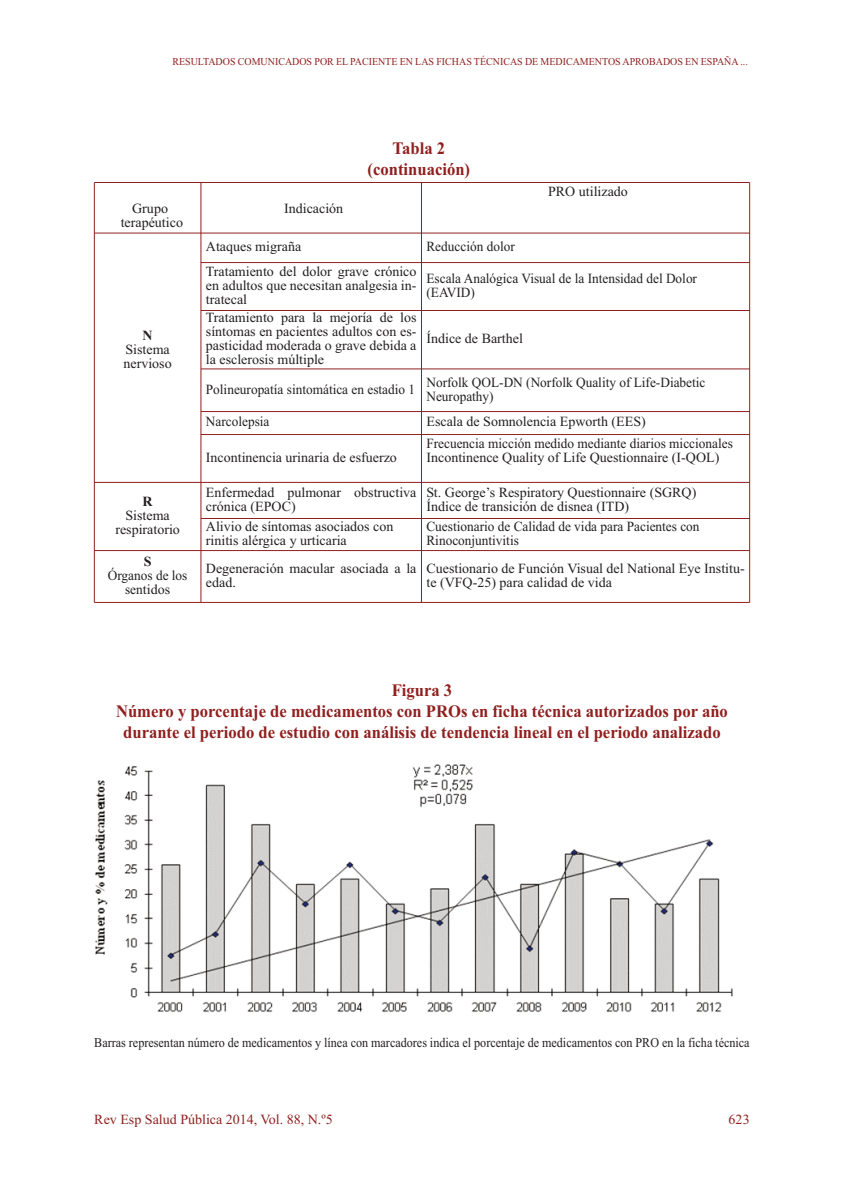
<style>
.page{position:relative;width:844px;height:1191px;background:#fff}
.page>*{position:absolute;margin:0;border:0;box-sizing:border-box;transform-origin:0 0}
.t1{font:700 17.5px/21px "Times New Roman";color:#8f201f;text-align:center;scale:.95 1}
.t2{font:14px/14px "Times New Roman";color:#231f20}
.t3{font:14px/14px "Times New Roman";color:#231f20;scale:.95 1}
.t4{font:14px "Times New Roman";color:#8f201f}
.t5{font:13.47px "Times New Roman";color:#231f20;scale:.9 1}
.t6{font:10.5px "Times New Roman";color:#8f201f;scale:.95 1}
.s1{font-weight:700}
</style>
<div class="page">
<hr style="left:94px;top:182px;width:1px;height:420px;background:#8f201f">
<hr style="left:200px;top:182px;width:1px;height:420px;background:#8f201f">
<hr style="left:421px;top:182px;width:1px;height:420px;background:#8f201f">
<hr style="left:749px;top:182px;width:1px;height:420px;background:#8f201f">
<hr style="left:94px;top:182px;width:655px;height:1px;background:#8f201f">
<hr style="left:94px;top:233px;width:655px;height:1px;background:#8f201f">
<hr style="left:201px;top:262px;width:548px;height:1px;background:#8f201f">
<hr style="left:201px;top:310px;width:548px;height:1px;background:#8f201f">
<hr style="left:201px;top:368px;width:548px;height:1px;background:#8f201f">
<hr style="left:201px;top:411px;width:548px;height:1px;background:#8f201f">
<hr style="left:201px;top:434px;width:548px;height:1px;background:#8f201f">
<hr style="left:94px;top:482px;width:655px;height:1px;background:#8f201f">
<hr style="left:201px;top:518px;width:548px;height:1px;background:#8f201f">
<hr style="left:94px;top:550px;width:655px;height:1px;background:#8f201f">
<hr style="left:94px;top:602px;width:655px;height:1px;background:#8f201f">
<img style="left:95px;top:764px;width:638px;height:248px">
<p class="t6" style="left:172px;top:55px;width:607px">RESULTADOS COMUNICADOS POR EL PACIENTE EN LAS FICHAS TÉCNICAS DE MEDICAMENTOS APROBADOS EN ESPAÑA ...</p>
<p class="t2" style="left:121px;top:201px;width:64px;text-align:center">Grupo terapéutico</p>
<p class="t2" style="left:284px;top:201px;width:61px">Indicación</p>
<p class="t1" style="left:367px;top:137px;width:109px">Tabla 2 (continuación)</p>
<p class="t2" style="left:548px;top:184px;width:81px">PRO utilizado</p>
<p class="t2" style="left:123px;top:328px;width:50px;text-align:center"><span class="s1">N<br></span>Sistema nervioso</p>
<p class="t2" style="left:206px;top:239px;width:97px">Ataques migraña</p>
<p class="t3" style="left:426px;top:239px;width:94px">Reducción dolor</p>
<p class="t2" style="left:206px;top:264px;width:212px;text-align:justify">Tratamiento del dolor grave crónico en adultos que necesitan analgesia in&shy;tratecal</p>
<p class="t3" style="left:426px;top:271px;width:286px">Escala Analógica Visual de la Intensidad del Dolor (EAVID)</p>
<p class="t2" style="left:206px;top:310px;width:212px;text-align:justify">Tratamiento para la mejoría de los síntomas en pacientes adultos con es&shy;pasticidad moderada o grave debida a la esclerosis múltiple</p>
<p class="t2" style="left:426px;top:331px;width:98px">Índice de Barthel</p>
<p class="t3" style="left:206px;top:382px;width:222px">Polineuropatía sintomática en estadio 1</p>
<p class="t3" style="left:426px;top:375px;width:295px">Norfolk QOL-DN (Norfolk Quality of Life-Diabetic<br>Neuropathy)</p>
<p class="t3" style="left:206px;top:414px;width:68px">Narcolepsia</p>
<p class="t2" style="left:426px;top:414px;width:221px">Escala de Somnolencia Epworth (EES)</p>
<p class="t2" style="left:206px;top:450px;width:192px">Incontinencia urinaria de esfuerzo</p>
<p class="t3" style="left:426px;top:436px;width:324px">Frecuencia micción medido mediante diarios miccionales<br>Incontinence Quality of Life Questionnaire (I-QOL)</p>
<p class="t2" style="left:115px;top:494px;width:66px;text-align:center"><span class="s1">R<br></span>Sistema respiratorio</p>
<p class="t2" style="left:206px;top:485px;width:212px">Enfermedad pulmonar obstructiva crónica (EPOC)</p>
<p class="t2" style="left:426px;top:485px;width:271px">St. George’s Respiratory Questionnaire (SGRQ)<br>Índice de transición de disnea (ITD)</p>
<p class="t2" style="left:206px;top:519px;width:189px">Alivio de síntomas asociados con rinitis alérgica y urticaria</p>
<p class="t3" style="left:426px;top:519px;width:289px">Cuestionario de Calidad de vida para Pacientes con<br>Rinoconjuntivitis</p>
<p class="t3" style="left:108px;top:554px;width:85px;text-align:center"><span class="s1">S<br></span>Órganos de los sentidos</p>
<p class="t2" style="left:206px;top:561px;width:212px">Degeneración macular asociada a la edad.</p>
<p class="t2" style="left:426px;top:561px;width:320px">Cuestionario de Función Visual del National Eye Institu&shy;te (VFQ-25) para calidad de vida</p>
<p class="t1" style="left:116px;top:679px;width:645px">Figura 3<br>Número y porcentaje de medicamentos con PROs en ficha técnica autorizados por año durante el periodo de estudio con análisis de tendencia lineal en el periodo analizado</p>
<p class="t5" style="left:94px;top:1034px;width:729px">Barras representan número de medicamentos y línea con marcadores indica el porcentaje de medicamentos con PRO en la ficha técnica</p>
<p class="t4" style="left:94px;top:1111px;width:240px">Rev Esp Salud Pública 2014, Vol. 88, N.º5</p>
<p class="t4" style="left:728px;top:1111px;width:22px">623</p>
</div>
